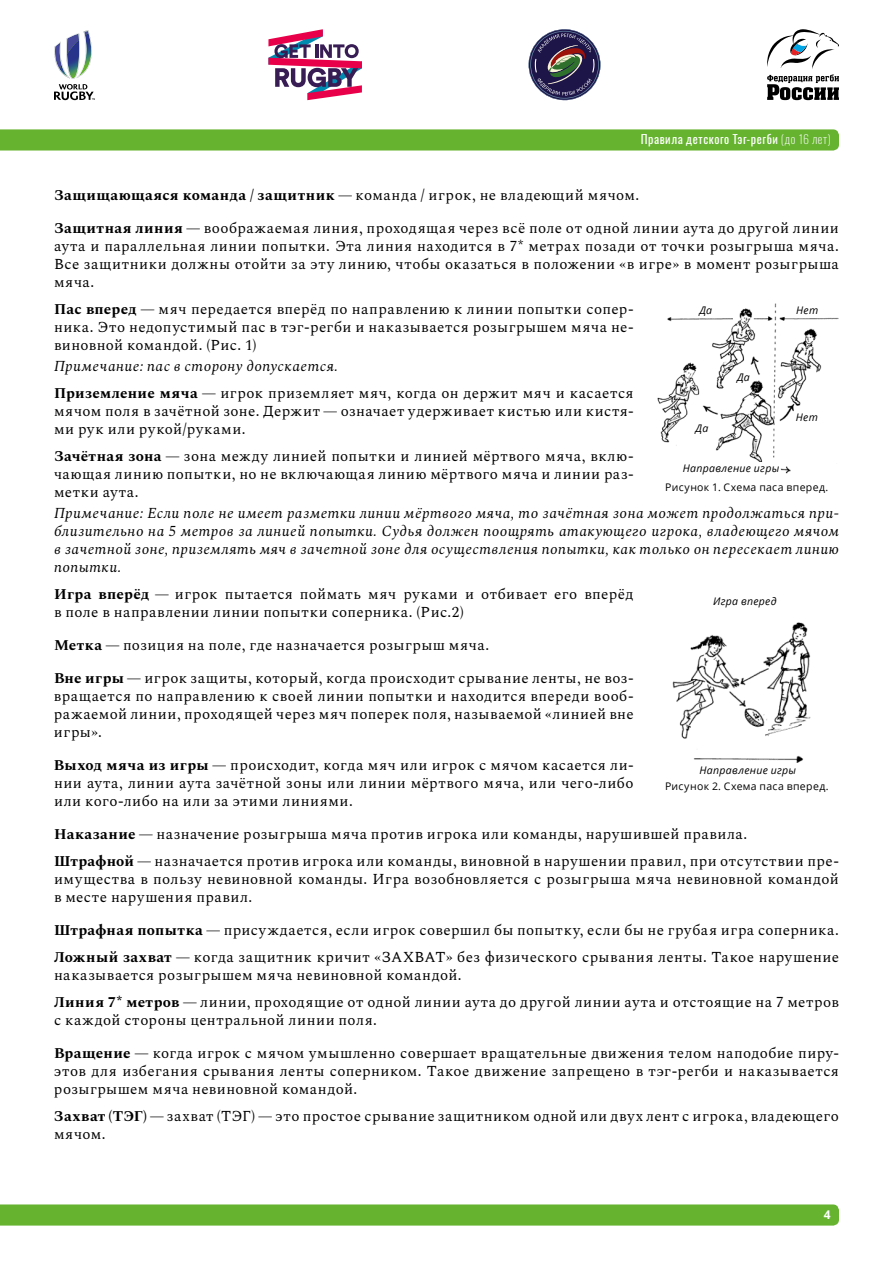
<style>
.page{position:relative;width:893px;height:1263px;background:#fff}
.page>*{position:absolute;margin:0;border:0;box-sizing:border-box;transform-origin:0 0}
.t1{font:15px/18px "Spectral";letter-spacing:.035em;color:#000}
.t2{font:italic 15px/18px "Spectral";letter-spacing:.035em;color:#000;text-align:justify}
.t3{font:12px "Oswald";letter-spacing:.045em;color:#fff}
.t4{font:700 12px "Open Sans";color:#fff}
.t5{font:italic 10.5px "Open Sans";letter-spacing:.03em;color:#000}
.t6{font:10.5px "Open Sans";letter-spacing:.03em;color:#000}
.s1{font-weight:200}
.s2{font-weight:700}
.s3{font-style:italic}
</style>
<div class="page">
<div style="left:0;top:129px;width:839px;height:21px;background:#65b32e"></div>
<div style="left:0;top:1204px;width:839px;height:21px;background:#65b32e"></div>
<svg style="left:54px;top:30px;width:41px;height:70px"></svg>
<svg style="left:767px;top:29px;width:72px;height:71px"></svg>
<svg style="left:268px;top:29px;width:94px;height:71px"></svg>
<svg style="left:528px;top:29px;width:73px;height:72px"></svg>
<img style="left:672px;top:622px;width:139px;height:141px">
<img style="left:657px;top:303px;width:182px;height:171px">
<div style="left:661px;top:462px;width:119px;height:12px;background:#fff"></div>
<div style="left:689px;top:422px;width:25px;height:13px;background:#fff"></div>
<div style="left:693px;top:304px;width:25px;height:12px;background:#fff"></div>
<div style="left:735px;top:371px;width:16px;height:12px;background:#fff"></div>
<div style="left:796px;top:411px;width:25px;height:12px;background:#fff"></div>
<div style="left:795px;top:304px;width:25px;height:12px;background:#fff"></div>
<p class="t3" style="left:641px;top:130px;width:191px">Правила детского Тэг-регби <span class="s1">(до 16 лет)</span></p>
<p class="t1" style="left:54px;top:185px;width:587px"><span class="s2">Защищающаяся команда / защитник</span> — команда / игрок, не владеющий мячом.</p>
<p class="t1" style="left:54px;top:218px;width:786px;text-align:justify"><span class="s2">Защитная линия</span> — воображаемая линия, проходящая через всё поле от одной линии аута до другой линии аута и параллельная линии попытки. Эта линия находится в 7* метрах позади от точки розыгрыша мяча.<br>Все защитники должны отойти за эту линию, чтобы оказаться в положении «в игре» в момент розыгрыша мяча.</p>
<p class="t1" style="left:54px;top:299px;width:581px;text-align:justify"><span class="s2">Пас вперед</span> — мяч передается вперёд по направлению к линии попытки сопер&shy;ника. Это недопустимый пас в тэг-регби и наказывается розыгрышем мяча не&shy;виновной командой. (Рис. 1)</p>
<p class="t1" style="left:54px;top:352px;width:581px;line-height:27px"><span class="s3">Примечание: пас в сторону допускается.<br></span><span class="s2">Приземление мяча</span> — игрок приземляет мяч, когда он держит мяч и касается</p>
<p class="t1" style="left:54px;top:401px;width:581px">мячом поля в зачётной зоне. Держит — означает удерживает кистью или кистя&shy;ми рук или рукой/руками.</p>
<p class="t1" style="left:54px;top:446px;width:581px;text-align:justify"><span class="s2">Зачётная зона</span> — зона между линией попытки и линией мёртвого мяча, вклю&shy;чающая линию попытки, но не включающая линию мёртвого мяча и линии раз&shy;метки аута.</p>
<p class="t2" style="left:54px;top:503px;width:786px">Примечание: Если поле не имеет разметки линии мёртвого мяча, то зачётная зона может продолжаться при&shy;близительно на 5 метров за линией попытки. Судья должен поощрять атакующего игрока, владеющего мячом в зачетной зоне, приземлять мяч в зачетной зоне для осуществления попытки, как только он пересекает линию попытки.</p>
<p class="t1" style="left:54px;top:584px;width:581px"><span class="s2">Игра вперёд</span> — игрок пытается поймать мяч руками и отбивает его вперёд в поле в направлении линии попытки соперника. (Рис.2)</p>
<p class="t1" style="left:54px;top:635px;width:437px"><span class="s2">Метка</span> — позиция на поле, где назначается розыгрыш мяча.</p>
<p class="t1" style="left:54px;top:668px;width:581px;text-align:justify"><span class="s2">Вне игры</span> — игрок защиты, который, когда происходит срывание ленты, не воз&shy;вращается по направлению к своей линии попытки и находится впереди вооб&shy;ражаемой линии, проходящей через мяч поперек поля, называемой «линией вне игры».</p>
<p class="t1" style="left:54px;top:755px;width:581px;text-align:justify"><span class="s2">Выход мяча из игры</span> — происходит, когда мяч или игрок с мячом касается ли&shy;нии аута, линии аута зачётной зоны или линии мёртвого мяча, или чего-либо или кого-либо на или за этими линиями.</p>
<p class="t1" style="left:54px;top:820px;width:786px;line-height:27px"><span class="s2">Наказание</span> — назначение розыгрыша мяча против игрока или команды, нарушившей правила.<br><span class="s2">Штрафной</span> — назначается против игрока или команды, виновной в нарушении правил, при отсутствии пре-</p>
<p class="t1" style="left:54px;top:869px;width:786px">имущества в пользу невиновной команды. Игра возобновляется с розыгрыша мяча невиновной командой в месте нарушения правил.</p>
<p class="t1" style="left:54px;top:916px;width:786px;line-height:27px"><span class="s2">Штрафная попытка</span> — присуждается, если игрок совершил бы попытку, если бы не грубая игра соперника.<br><span class="s2">Ложный захват</span> — когда защитник кричит «ЗАХВАТ» без физического срывания ленты. Такое нарушение</p>
<p class="t1" style="left:54px;top:961px;width:786px;line-height:27px">наказывается розыгрышем мяча невиновной командой.<br><span class="s2">Линия 7* метров</span> — линии, проходящие от одной линии аута до другой линии аута и отстоящие на 7 метров</p>
<p class="t1" style="left:54px;top:1010px;width:324px">с каждой стороны центральной линии поля.</p>
<p class="t1" style="left:54px;top:1043px;width:786px;text-align:justify"><span class="s2">Вращение</span> — когда игрок с мячом умышленно совершает вращательные движения телом наподобие пиру&shy;этов для избегания срывания ленты соперником. Такое движение запрещено в тэг-регби и наказывается розыгрышем мяча невиновной командой.</p>
<p class="t1" style="left:54px;top:1106px;width:786px"><span class="s2">Захват (ТЭГ)</span>—захват (ТЭГ)—это простое срывание защитником одной или двух лент с игрока, владеющего мячом.</p>
<p class="t5" style="left:699px;top:303px;width:14px">Да</p>
<p class="t5" style="left:796px;top:303px;width:24px">Нет</p>
<p class="t5" style="left:737px;top:370px;width:14px">Да</p>
<p class="t5" style="left:796px;top:410px;width:24px">Нет</p>
<p class="t5" style="left:695px;top:421px;width:14px">Да</p>
<p class="t5" style="left:683px;top:461px;width:98px">Направление игры</p>
<p class="t6" style="left:665px;top:480px;width:165px">Рисунок 1. Схема паса вперед.</p>
<p class="t5" style="left:713px;top:594px;width:65px">Игра вперед</p>
<p class="t5" style="left:699px;top:763px;width:98px">Направление игры</p>
<p class="t6" style="left:665px;top:778px;width:165px">Рисунок 2. Схема паса вперед.</p>
<p class="t4" style="left:824px;top:1206px;width:8px">4</p>
</div>
